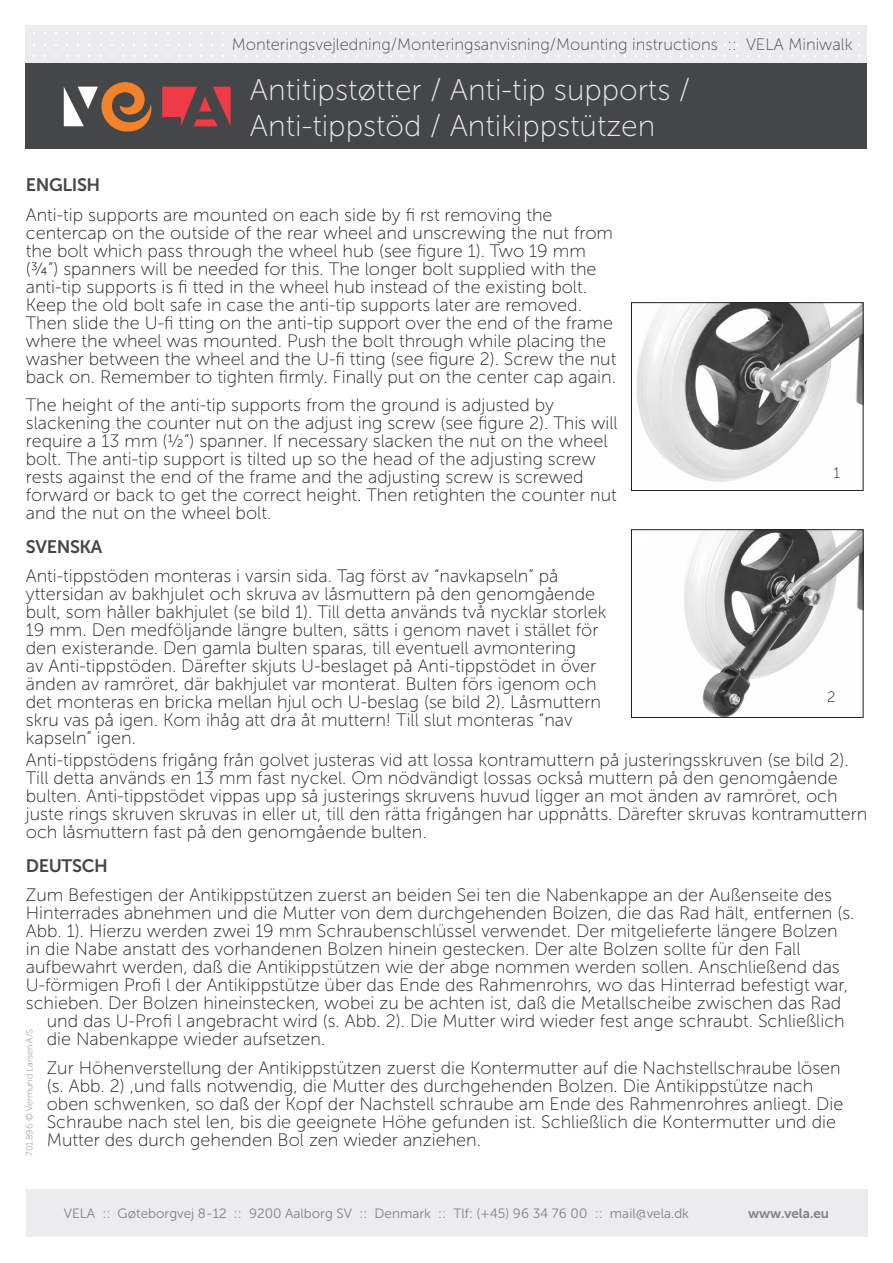
<style>
.page{position:relative;width:893px;height:1263px;background:#fff}
.page>*{position:absolute;margin:0;border:0;box-sizing:border-box;transform-origin:0 0}
.Titeloverskrift{font:30px "Museo Sans 100";color:#ececee}
.Brødtekst_med_afsnit{font:18px/18px "Museo Sans 100";color:#231f20}
.Underoverskrifter{font:18px "Museo Sans 700";letter-spacing:-.02em;color:#454647}
.Titeloverskrift-2{font:16.5px "Museo Sans 100";color:#454647}
.Brødtekst_med_afsnit-2{font:15px "Museo Sans 100";color:#231f20}
.t1{font:13.5px "Museo Sans 300";color:#808285}
.t2{font:13.5px "Museo Sans 700";color:#808285}
.t3{font:9px "Museo Sans 100";color:#808285}
</style>
<div class="page">
<div style="left:26px;top:26px;width:841px;height:38px;background:#ececee"></div>
<div style="left:26px;top:64px;width:841px;height:85px;background:#454647"></div>
<svg style="left:162px;top:87px;width:69px;height:39px"></svg>
<svg style="left:64px;top:82px;width:88px;height:50px"></svg>
<div style="left:26px;top:1189px;width:841px;height:48px;background:#ececee"></div>
<hr style="left:617px;top:287px;width:250px;height:1px;background:#231f20">
<img style="left:636px;top:304px;width:225px;height:178px">
<div style="left:631px;top:302px;width:232px;height:189px;border:1px solid #231f20"></div>
<img style="left:684px;top:531px;width:177px;height:185px">
<div style="left:631px;top:529px;width:232px;height:189px;border:1px solid #231f20"></div>
<p class="Titeloverskrift-2" style="left:232px;top:35px;width:622px">Monteringsvejledning/Monteringsanvisning/Mounting instructions :: VELA Miniwalk</p>
<p class="Titeloverskrift" style="left:250px;top:74px;width:442px">Antitipstøtter / Anti-tip supports /</p>
<p class="Titeloverskrift" style="left:250px;top:110px;width:407px">Anti-tippstöd / Antikippstützen</p>
<p class="Underoverskrifter" style="left:26px;top:175px;width:76px">ENGLISH</p>
<p class="Brødtekst_med_afsnit" style="left:26px;top:206px;width:592px">Anti-tip supports are mounted on each side by fi rst removing the centercap on the outside of the rear wheel and unscrewing the nut from the bolt which pass through the wheel hub (see figure 1). Two 19 mm (¾”) spanners will be needed for this. The longer bolt supplied with the anti-tip supports is fi tted in the wheel hub instead of the existing bolt.<br>Keep the old bolt safe in case the anti-tip supports later are removed.<br>Then slide the U-fi tting on the anti-tip support over the end of the frame where the wheel was mounted. Push the bolt through while placing the washer between the wheel and the U-fi tting (see figure 2). Screw the nut back on. Remember to tighten firmly. Finally put on the center cap again.</p>
<p class="Brødtekst_med_afsnit" style="left:26px;top:396px;width:593px">The height of the anti-tip supports from the ground is adjusted by slackening the counter nut on the adjust ing screw (see figure 2). This will require a 13 mm (½”) spanner. If necessary slacken the nut on the wheel bolt. The anti-tip support is tilted up so the head of the adjusting screw rests against the end of the frame and the adjusting screw is screwed forward or back to get the correct height. Then retighten the counter nut and the nut on the wheel bolt.</p>
<p class="Underoverskrifter" style="left:26px;top:537px;width:78px">SVENSKA</p>
<p class="Brødtekst_med_afsnit" style="left:26px;top:567px;width:582px">Anti-tippstöden monteras i varsin sida. Tag först av “navkapseln” på yttersidan av bakhjulet och skruva av låsmuttern på den genomgående bult, som håller bakhjulet (se bild 1). Till detta används två nycklar storlek 19 mm. Den medföljande längre bulten, sätts i genom navet i stället för den existerande. Den gamla bulten sparas, till eventuell avmontering<br>av Anti-tippstöden. Därefter skjuts U-beslaget på Anti-tippstödet in över änden av ramröret, där bakhjulet var monterat. Bulten förs igenom och det monteras en bricka mellan hjul och U-beslag (se bild 2). Låsmuttern skru vas på igen. Kom ihåg att dra åt muttern! Till slut monteras “nav kapseln” igen.</p>
<p class="Brødtekst_med_afsnit-2" style="left:833px;top:465px;width:8px">1</p>
<p class="Brødtekst_med_afsnit-2" style="left:827px;top:689px;width:10px">2</p>
<p class="Brødtekst_med_afsnit" style="left:26px;top:751px;width:843px">Anti-tippstödens frigång från golvet justeras vid att lossa kontramuttern på justeringsskruven (se bild 2).<br>Till detta används en 13 mm fast nyckel. Om nödvändigt lossas också muttern på den genomgående bulten. Anti-tippstödet vippas upp så justerings skruvens huvud ligger an mot änden av ramröret, och juste rings skruven skruvas in eller ut, till den rätta frigången har uppnåtts. Därefter skruvas kontramuttern och låsmuttern fast på den genomgående bulten.</p>
<p class="Underoverskrifter" style="left:26px;top:855px;width:84px">DEUTSCH</p>
<p class="Brødtekst_med_afsnit" style="left:26px;top:886px;width:830px">Zum Befestigen der Antikippstützen zuerst an beiden Sei ten die Nabenkappe an der Außenseite des Hinterrades abnehmen und die Mutter von dem durchgehenden Bolzen, die das Rad hält, entfernen (s.<br>Abb. 1). Hierzu werden zwei 19 mm Schraubenschlüssel verwendet. Der mitgelieferte längere Bolzen in die Nabe anstatt des vorhandenen Bolzen hinein gestecken. Der alte Bolzen sollte für den Fall aufbewahrt werden, daß die Antikippstützen wie der abge nommen werden sollen. Anschließend das U-förmigen Profi l der Antikippstütze über das Ende des Rahmenrohrs, wo das Hinterrad befestigt war, schieben. Der Bolzen hineinstecken, wobei zu be achten ist, daß die Metallscheibe zwischen das Rad</p>
<p class="t3" style="left:25px;top:1156px;width:128px;rotate:-90deg">701.896 © Vermund Larsen A/S</p>
<p class="Brødtekst_med_afsnit" style="left:47px;top:1012px;width:799px">und das U-Profi l angebracht wird (s. Abb. 2). Die Mutter wird wieder fest ange schraubt. Schließlich die Nabenkappe wieder aufsetzen.</p>
<p class="Brødtekst_med_afsnit" style="left:47px;top:1059px;width:798px">Zur Höhenverstellung der Antikippstützen zuerst die Kontermutter auf die Nachstellschraube lösen (s. Abb. 2) ,und falls notwendig, die Mutter des durchgehenden Bolzen. Die Antikippstütze nach oben schwenken, so daß der Kopf der Nachstell schraube am Ende des Rahmenrohres anliegt. Die Schraube nach stel len, bis die geeignete Höhe gefunden ist. Schließlich die Kontermutter und die Mutter des durch gehenden Bol zen wieder anziehen.</p>
<p class="t1" style="left:64px;top:1206px;width:627px">VELA :: Gøteborgvej 8-12 :: 9200 Aalborg SV :: Denmark :: Tlf: (+45) 96 34 76 00 :: mail@vela.dk</p>
<p class="t2" style="left:748px;top:1206px;width:83px">www.vela.eu</p>
</div>
